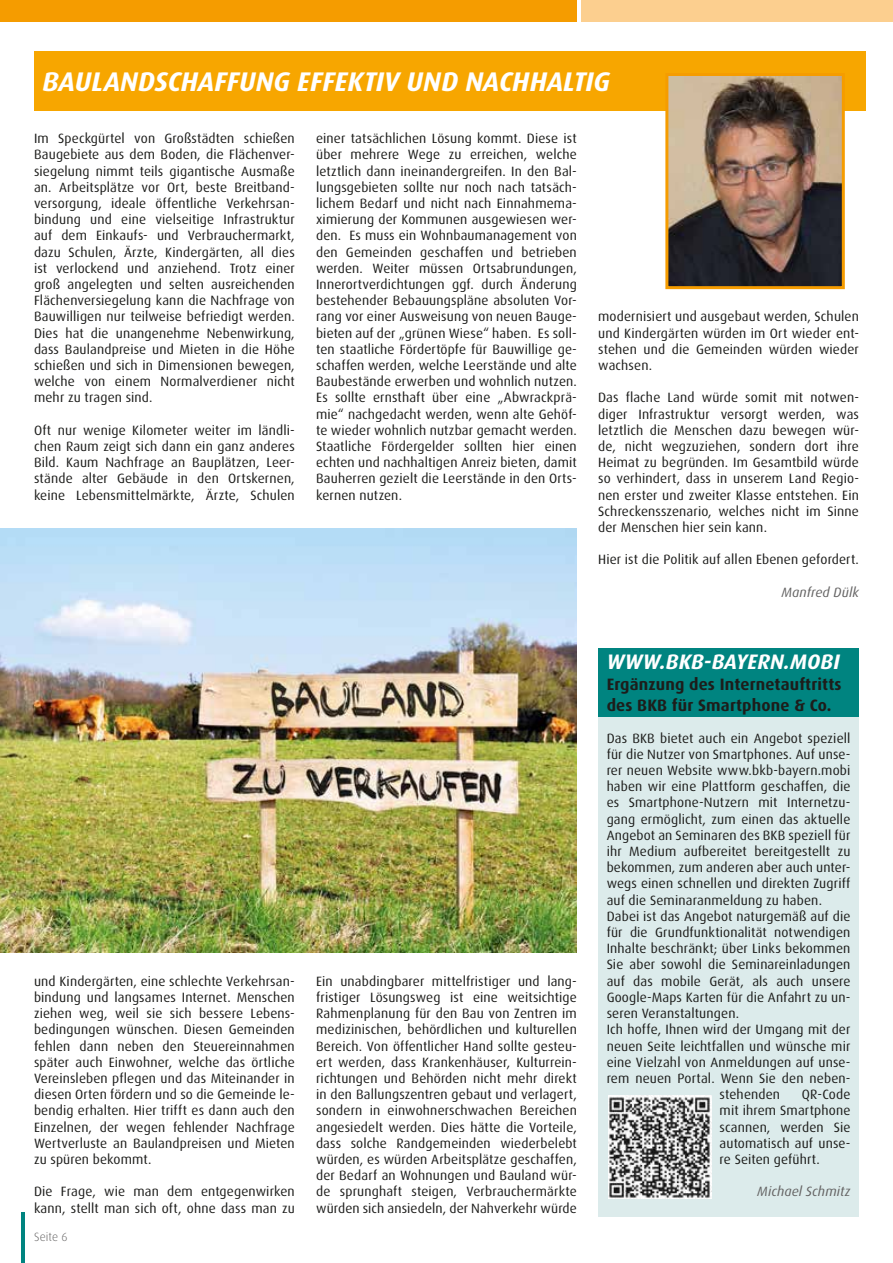
<style>
.page{position:relative;width:893px;height:1263px;background:#fff}
.page>*{position:absolute;margin:0;border:0;box-sizing:border-box;transform-origin:0 0}
.t1{font:italic 700 27px "Dax";letter-spacing:-.005em;color:#fff}
.t2{font:italic 700 21px "Dax";letter-spacing:.005em;color:#fff}
.t3{font:700 16.5px/21px "Dax";letter-spacing:.01em;color:#1d1d1b}
.t4{font:13.5px/16.2px "Dax";letter-spacing:.01em;color:#1d1d1b;text-align:justify}
.t5{font:italic 13.5px "Dax";letter-spacing:.01em;color:#646363}
.t6{font:300 12px "Dax";letter-spacing:.005em;color:#646363}
</style>
<div class="page">
<hr style="left:21px;top:1212px;width:4px;height:51px;background:#008480">
<div style="left:581px;top:0;width:312px;height:21px;background:#fccf8f"></div>
<div style="left:0;top:0;width:577px;height:21px;background:#f59c00"></div>
<img style="left:0;top:528px;width:577px;height:424px">
<div style="left:34px;top:51px;width:831px;height:60px;background:#f7a600"></div>
<img style="left:669px;top:77px;width:172px;height:208px">
<div style="left:665px;top:73px;width:180px;height:216px;border:3px solid #f59c00"></div>
<div style="left:598px;top:648px;width:261px;height:568px;background:#dcebeb"></div>
<div style="left:598px;top:648px;width:261px;height:68px;background:#008480"></div>
<img style="left:608px;top:1096px;width:103px;height:103px">
<h1 class="t1" style="left:43px;top:67px;width:569px">BAULANDSCHAFFUNG EFFEKTIV UND NACHHALTIG</h1>
<p class="t4" style="left:34px;top:131px;width:262px">Im Speckgürtel von Großstädten schießen Baugebiete aus dem Boden, die Flächenver&shy;siegelung nimmt teils gigantische Ausmaße an. Arbeitsplätze vor Ort, beste Breitband&shy;versorgung, ideale öffentliche Verkehrsan&shy;bindung und eine vielseitige Infrastruktur auf dem Einkaufs- und Verbrauchermarkt, dazu Schulen, Ärzte, Kindergärten, all dies ist verlockend und anziehend. Trotz einer groß angelegten und selten ausreichenden Flächenversiegelung kann die Nachfrage von Bauwilligen nur teilweise befriedigt werden.<br>Dies hat die unangenehme Nebenwirkung, dass Baulandpreise und Mieten in die Höhe schießen und sich in Dimensionen bewegen, welche von einem Normalverdiener nicht mehr zu tragen sind.</p>
<p class="t4" style="left:34px;top:422px;width:262px">Oft nur wenige Kilometer weiter im ländli&shy;chen Raum zeigt sich dann ein ganz anderes Bild. Kaum Nachfrage an Bauplätzen, Leer&shy;stände alter Gebäude in den Ortskernen, keine Lebensmittelmärkte, Ärzte, Schulen</p>
<p class="t4" style="left:316px;top:131px;width:262px">einer tatsächlichen Lösung kommt. Diese ist über mehrere Wege zu erreichen, welche letztlich dann ineinandergreifen. In den Bal&shy;lungsgebieten sollte nur noch nach tatsäch&shy;lichem Bedarf und nicht nach Einnahmema&shy;ximierung der Kommunen ausgewiesen wer&shy;den. Es muss ein Wohnbaumanagement von den Gemeinden geschaffen und betrieben werden. Weiter müssen Ortsabrundungen, Innerortverdichtungen ggf. durch Änderung bestehender Bebauungspläne absoluten Vor&shy;rang vor einer Ausweisung von neuen Bauge&shy;bieten auf der „grünen Wiese“ haben. Es soll&shy;ten staatliche Fördertöpfe für Bauwillige ge&shy;schaffen werden, welche Leerstände und alte Baubestände erwerben und wohnlich nutzen.<br>Es sollte ernsthaft über eine „Abwrackprä&shy;mie“ nachgedacht werden, wenn alte Gehöf&shy;te wieder wohnlich nutzbar gemacht werden.<br>Staatliche Fördergelder sollten hier einen echten und nachhaltigen Anreiz bieten, damit Bauherren gezielt die Leerstände in den Orts&shy;kernen nutzen.</p>
<p class="t4" style="left:598px;top:309px;width:262px">modernisiert und ausgebaut werden, Schulen und Kindergärten würden im Ort wieder ent&shy;stehen und die Gemeinden würden wieder wachsen.</p>
<p class="t4" style="left:598px;top:390px;width:262px">Das flache Land würde somit mit notwen&shy;diger Infrastruktur versorgt werden, was letztlich die Menschen dazu bewegen wür&shy;de, nicht wegzuziehen, sondern dort ihre Heimat zu begründen. Im Gesamtbild würde so verhindert, dass in unserem Land Regio&shy;nen erster und zweiter Klasse entstehen. Ein Schreckensszenario, welches nicht im Sinne der Menschen hier sein kann.</p>
<p class="t4" style="left:598px;top:552px;width:262px">Hier ist die Politik auf allen Ebenen gefordert.</p>
<p class="t5" style="left:781px;top:585px;width:79px">Manfred Dülk</p>
<p class="t4" style="left:34px;top:973px;width:262px">und Kindergärten, eine schlechte Verkehrsan&shy;bindung und langsames Internet. Menschen ziehen weg, weil sie sich bessere Lebens&shy;bedingungen wünschen. Diesen Gemeinden fehlen dann neben den Steuereinnahmen später auch Einwohner, welche das örtliche Vereinsleben pflegen und das Miteinander in diesen Orten fördern und so die Gemeinde le&shy;bendig erhalten. Hier trifft es dann auch den Einzelnen, der wegen fehlender Nachfrage Wertverluste an Baulandpreisen und Mieten zu spüren bekommt.</p>
<p class="t4" style="left:34px;top:1184px;width:262px">Die Frage, wie man dem entgegenwirken kann, stellt man sich oft, ohne dass man zu</p>
<p class="t6" style="left:34px;top:1231px;width:35px">Seite 6</p>
<p class="t4" style="left:316px;top:973px;width:262px">Ein unabdingbarer mittelfristiger und lang&shy;fristiger Lösungsweg ist eine weitsichtige Rahmenplanung für den Bau von Zentren im medizinischen, behördlichen und kulturellen Bereich. Von öffentlicher Hand sollte gesteu&shy;ert werden, dass Krankenhäuser, Kulturrein&shy;richtungen und Behörden nicht mehr direkt in den Ballungszentren gebaut und verlagert, sondern in einwohnerschwachen Bereichen angesiedelt werden. Dies hätte die Vorteile, dass solche Randgemeinden wiederbelebt würden, es würden Arbeitsplätze geschaffen, der Bedarf an Wohnungen und Bauland wür&shy;de sprunghaft steigen, Verbrauchermärkte würden sich ansiedeln, der Nahverkehr würde</p>
<h2 class="t2" style="left:607px;top:650px;width:235px">WWW.BKB-BAYERN.MOBI</h2>
<p class="t3" style="left:607px;top:674px;width:236px">Ergänzung des Internetauftritts des BKB für Smartphone &amp; Co.</p>
<p class="t4" style="left:607px;top:730px;width:245px">Das BKB bietet auch ein Angebot speziell</p>
<p class="t4" style="left:607px;top:746px;width:245px">für die Nutzer von Smartphones. Auf unse-</p>
<p class="t4" style="left:607px;top:762px;width:245px">rer neuen Website www.bkb-bayern.mobi</p>
<p class="t4" style="left:607px;top:779px;width:245px">haben wir eine Plattform geschaffen, die</p>
<p class="t4" style="left:607px;top:795px;width:245px">es Smartphone-Nutzern mit Internetzu-</p>
<p class="t4" style="left:607px;top:811px;width:245px">gang ermöglicht, zum einen das aktuelle</p>
<p class="t4" style="left:607px;top:827px;width:245px">Angebot an Seminaren des BKB speziell für</p>
<p class="t4" style="left:607px;top:843px;width:245px">ihr Medium aufbereitet bereitgestellt zu</p>
<p class="t4" style="left:607px;top:860px;width:245px">bekommen, zum anderen aber auch unter-</p>
<p class="t4" style="left:607px;top:876px;width:245px">wegs einen schnellen und direkten Zugriff</p>
<p class="t4" style="left:607px;top:892px;width:217px">auf die Seminaranmeldung zu haben.</p>
<p class="t4" style="left:607px;top:908px;width:245px">Dabei ist das Angebot naturgemäß auf die</p>
<p class="t4" style="left:607px;top:924px;width:245px">für die Grundfunktionalität notwendigen</p>
<p class="t4" style="left:607px;top:941px;width:245px">Inhalte beschränkt; über Links bekommen</p>
<p class="t4" style="left:607px;top:957px;width:245px">Sie aber sowohl die Seminareinladungen</p>
<p class="t4" style="left:607px;top:973px;width:245px">auf das mobile Gerät, als auch unsere</p>
<p class="t4" style="left:607px;top:989px;width:245px">Google-Maps Karten für die Anfahrt zu un-</p>
<p class="t4" style="left:607px;top:1005px;width:134px">seren Veranstaltungen.</p>
<p class="t4" style="left:607px;top:1022px;width:245px">Ich hoffe, Ihnen wird der Umgang mit der</p>
<p class="t4" style="left:607px;top:1038px;width:245px">neuen Seite leichtfallen und wünsche mir</p>
<p class="t4" style="left:607px;top:1054px;width:245px">eine Vielzahl von Anmeldungen auf unse-</p>
<p class="t4" style="left:607px;top:1070px;width:245px">rem neuen Portal. Wenn Sie den neben-</p>
<p class="t4" style="left:720px;top:1086px;width:62px">stehenden</p>
<p class="t4" style="left:720px;top:1086px;width:132px;text-indent:82px">QR-Code mit ihrem Smartphone scannen, werden Sie automatisch auf unse&shy;re Seiten geführt.</p>
<p class="t5" style="left:757px;top:1184px;width:95px">Michael Schmitz</p>
</div>
